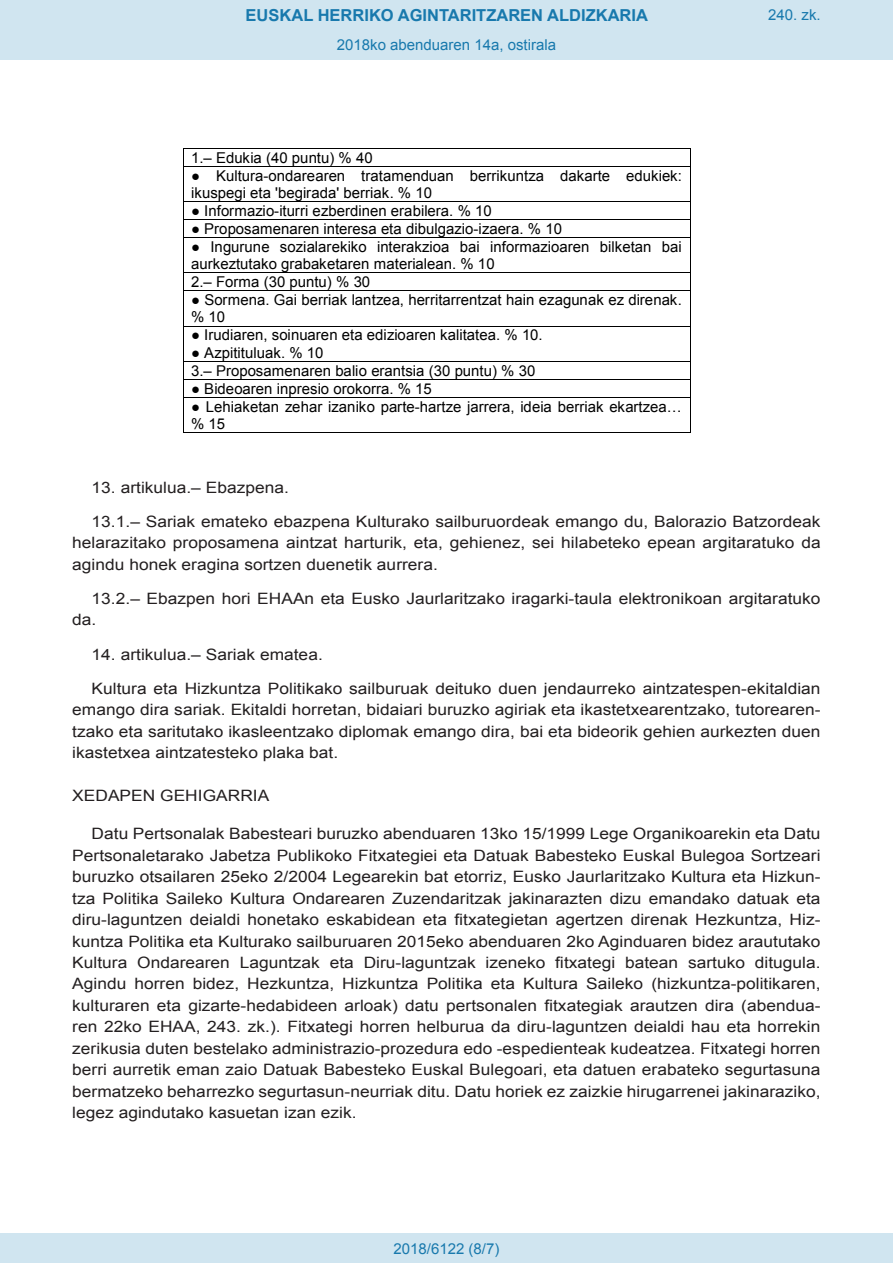
<style>
.page{position:relative;width:893px;height:1263px;background:#fff}
.page>*{position:absolute;margin:0;border:0;box-sizing:border-box;transform-origin:0 0}
.t1{font:700 16.5px "Arial";color:#1879ad}
.BOPVDetalle{font:15.6px/21.5px "Arial";color:#231f20;text-align:justify;scale:1.11 1}
.BOPVDisposicion{font:15.6px "Arial";color:#231f20;scale:1.11 1}
.t2{font:15px/17.2px "Arial";color:#000}
.Paginacion_Centro{font:15px "Arial";color:#1879ad}
.s1{font-style:inherit}
</style>
<div class="page">
<div style="left:0;top:0;width:893px;height:60px;background:#d0e5f0"></div>
<div style="left:0;top:1233px;width:893px;height:30px;background:#d0e5f0"></div>
<hr style="left:183px;top:148px;width:507px;height:1px;background:#000">
<svg style="left:183px;top:149px;width:1px;height:17px"></svg>
<hr style="left:183px;top:166px;width:507px;height:1px;background:#000">
<svg style="left:690px;top:148px;width:1px;height:19px"></svg>
<hr style="left:183px;top:167px;width:1px;height:34px;background:#000">
<hr style="left:690px;top:167px;width:1px;height:34px;background:#000">
<hr style="left:183px;top:201px;width:507px;height:1px;background:#000">
<hr style="left:183px;top:219px;width:507px;height:1px;background:#000">
<svg style="left:183px;top:202px;width:1px;height:35px"></svg>
<hr style="left:183px;top:237px;width:507px;height:1px;background:#000">
<svg style="left:690px;top:201px;width:1px;height:37px"></svg>
<hr style="left:183px;top:238px;width:1px;height:34px;background:#000">
<hr style="left:690px;top:238px;width:1px;height:34px;background:#000">
<hr style="left:183px;top:272px;width:507px;height:1px;background:#000">
<svg style="left:183px;top:273px;width:1px;height:17px"></svg>
<hr style="left:183px;top:290px;width:507px;height:1px;background:#000">
<svg style="left:690px;top:272px;width:1px;height:19px"></svg>
<hr style="left:183px;top:291px;width:1px;height:35px;background:#000">
<hr style="left:690px;top:291px;width:1px;height:35px;background:#000">
<hr style="left:183px;top:326px;width:507px;height:1px;background:#000">
<hr style="left:183px;top:326px;width:1px;height:35px;background:#000">
<hr style="left:690px;top:326px;width:1px;height:35px;background:#000">
<hr style="left:183px;top:361px;width:507px;height:1px;background:#000">
<hr style="left:183px;top:379px;width:507px;height:1px;background:#000">
<svg style="left:183px;top:362px;width:1px;height:35px"></svg>
<hr style="left:183px;top:397px;width:507px;height:1px;background:#000">
<svg style="left:690px;top:361px;width:1px;height:37px"></svg>
<hr style="left:183px;top:398px;width:1px;height:34px;background:#000">
<hr style="left:183px;top:432px;width:507px;height:1px;background:#000">
<hr style="left:690px;top:398px;width:1px;height:34px;background:#000">
<p class="t1" style="left:246px;top:4px;width:404px">EUSKAL HERRIKO AGINTARITZAREN ALDIZKARIA</p>
<p class="Paginacion_Centro" style="left:337px;top:35px;width:221px">2018ko abenduaren 14a, ostirala</p>
<p class="t2" style="left:191px;top:149px;width:183px">1.– Edukia (40 puntu) % 40</p>
<p class="t2" style="left:191px;top:167px;width:492px"><span class="s1">●</span> Kultura-ondarearen tratamenduan berrikuntza dakarte edukiek: ikuspegi eta 'begirada' berriak. % 10</p>
<p class="t2" style="left:191px;top:202px;width:302px"><span class="s1">●</span> Informazio-iturri ezberdinen erabilera. % 10</p>
<p class="t2" style="left:191px;top:220px;width:372px"><span class="s1">●</span> Proposamenaren interesa eta dibulgazio-izaera. % 10</p>
<p class="t2" style="left:191px;top:238px;width:492px;line-height:17.7px"><span class="s1">●</span> Ingurune sozialarekiko interakzioa bai informazioaren bilketan bai aurkeztutako grabaketaren materialean. % 10<br>2.– Forma (30 puntu) % 30</p>
<p class="t2" style="left:191px;top:292px;width:492px"><span class="s1">●</span> Sormena. Gai berriak lantzea, herritarrentzat hain ezagunak ez direnak. % 10</p>
<p class="t2" style="left:191px;top:327px;width:353px"><span class="s1">●</span> Irudiaren, soinuaren eta edizioaren kalitatea. % 10.</p>
<p class="t2" style="left:191px;top:343px;width:346px;line-height:18px"><span class="s1">●</span> Azpitituluak. % 10<br>3.– Proposamenaren balio erantsia (30 puntu) % 30</p>
<p class="t2" style="left:191px;top:380px;width:242px"><span class="s1">●</span> Bideoaren inpresio orokorra. % 15</p>
<p class="t2" style="left:191px;top:398px;width:492px"><span class="s1">●</span> Lehiaketan zehar izaniko parte-hartze jarrera, ideia berriak ekartzea… % 15</p>
<p class="Paginacion_Centro" style="left:768px;top:5px;width:54px">240. zk.</p>
<p class="BOPVDetalle" style="left:92px;top:476px;width:179px">13. artikulua.– Ebazpena.</p>
<p class="BOPVDetalle" style="left:72px;top:511px;width:676px;text-indent:19px">13.1.– Sariak emateko ebazpena Kulturako sailburuordeak emango du, Balorazio Batzordeak helarazitako proposamena aintzat harturik, eta, gehienez, sei hilabeteko epean argitaratuko da agindu honek eragina sortzen duenetik aurrera.</p>
<p class="BOPVDetalle" style="left:72px;top:588px;width:676px;text-indent:19px">13.2.– Ebazpen hori EHAAn eta Eusko Jaurlaritzako iragarki-taula elektronikoan argitaratuko da.</p>
<p class="BOPVDetalle" style="left:92px;top:643px;width:210px">14. artikulua.– Sariak ematea.</p>
<p class="BOPVDetalle" style="left:72px;top:678px;width:676px;text-indent:19px">Kultura eta Hizkuntza Politikako sailburuak deituko duen jendaurreko aintzatespen-ekitaldian emango dira sariak. Ekitaldi horretan, bidaiari buruzko agiriak eta ikastetxearentzako, tutorearen&shy;tzako eta saritutako ikasleentzako diplomak emango dira, bai eta bideorik gehien aurkezten duen ikastetxea aintzatesteko plaka bat.</p>
<p class="BOPVDisposicion" style="left:72px;top:785px;width:179px">XEDAPEN GEHIGARRIA</p>
<p class="BOPVDetalle" style="left:72px;top:823px;width:676px;text-indent:19px">Datu Pertsonalak Babesteari buruzko abenduaren 13ko 15/1999 Lege Organikoarekin eta Datu Pertsonaletarako Jabetza Publikoko Fitxategiei eta Datuak Babesteko Euskal Bulegoa Sortzeari buruzko otsailaren 25eko 2/2004 Legearekin bat etorriz, Eusko Jaurlaritzako Kultura eta Hizkun&shy;tza Politika Saileko Kultura Ondarearen Zuzendaritzak jakinarazten dizu emandako datuak eta diru-laguntzen deialdi honetako eskabidean eta fitxategietan agertzen direnak Hezkuntza, Hiz&shy;kuntza Politika eta Kulturako sailburuaren 2015eko abenduaren 2ko Aginduaren bidez araututako Kultura Ondarearen Laguntzak eta Diru-laguntzak izeneko fitxategi batean sartuko ditugula.<br>Agindu horren bidez, Hezkuntza, Hizkuntza Politika eta Kultura Saileko (hizkuntza-politikaren, kulturaren eta gizarte-hedabideen arloak) datu pertsonalen fitxategiak arautzen dira (abendua&shy;ren 22ko EHAA, 243. zk.). Fitxategi horren helburua da diru-laguntzen deialdi hau eta horrekin zerikusia duten bestelako administrazio-prozedura edo -espedienteak kudeatzea. Fitxategi horren berri aurretik eman zaio Datuak Babesteko Euskal Bulegoari, eta datuen erabateko segurtasuna bermatzeko beharrezko segurtasun-neurriak ditu. Datu horiek ez zaizkie hirugarrenei jakinaraziko, legez agindutako kasuetan izan ezik.</p>
<p class="Paginacion_Centro" style="left:393px;top:1238px;width:107px">2018/6122 (8/7)</p>
</div>
